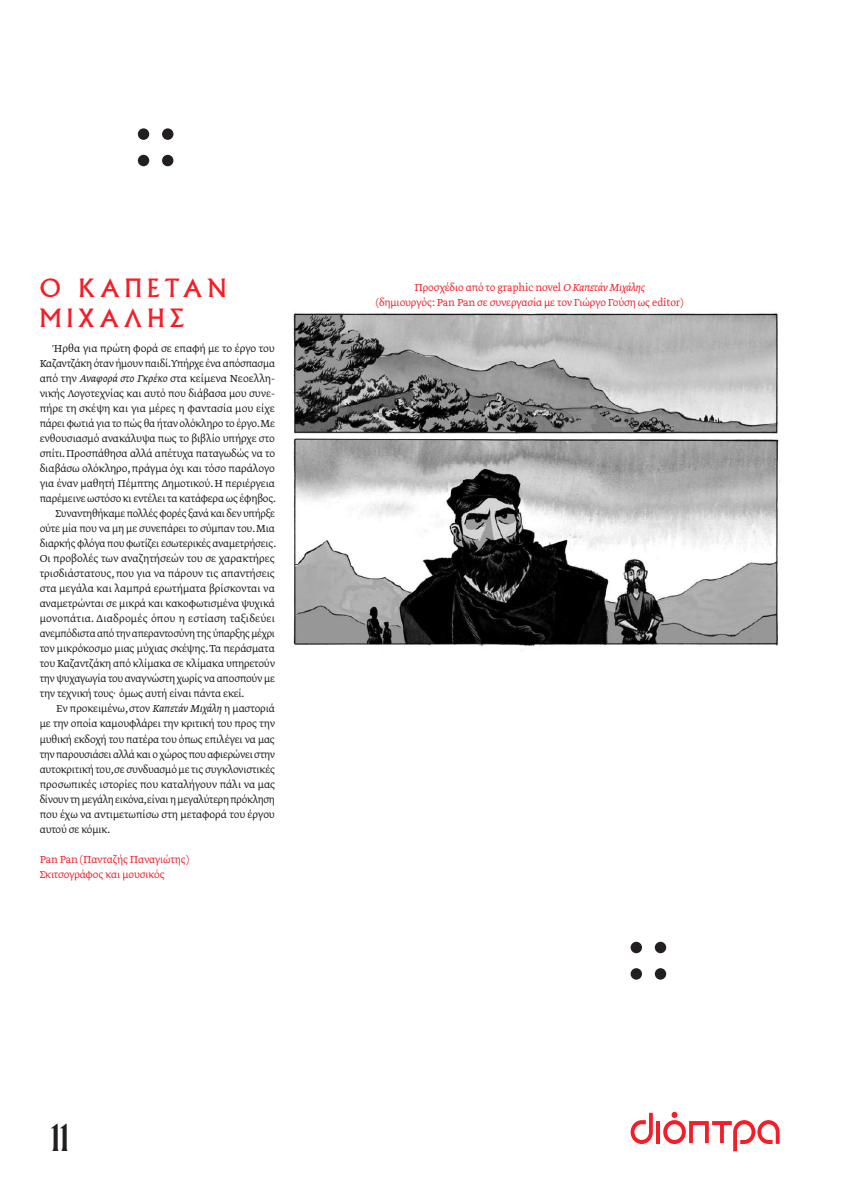
<style>
.page{position:relative;width:842px;height:1191px;background:#fff}
.page>*{position:absolute;margin:0;border:0;box-sizing:border-box;transform-origin:0 0}
.t1{font:36px "Albertus MT Greek";color:#231f20}
.t2{font:24.6px/29.5px "Albertus MT Greek";letter-spacing:.2em;color:#f51e28}
.t3{font:300 12px "Greta Text Pro";letter-spacing:-.01em;color:#231f20}
.t4{font:300 12px "Greta Text Pro";letter-spacing:-.01em;color:#231f20;scale:.96 1}
.t5{font:300 12px/15px "Greta Text Pro";letter-spacing:-.01em;color:#ee222b}
.t6{font:300 12px "Greta Text Pro";letter-spacing:.015em;color:#231f20}
.s1{font-style:italic}
</style>
<div class="page">
<svg style="left:631px;top:1112px;width:22px;height:32px"></svg>
<hr style="left:656px;top:1121px;width:4px;height:22px;background:#f51e28">
<div style="left:671px;top:1111px;width:6px;height:7px;background:#f51e28;border-radius:50%"></div>
<svg style="left:663px;top:1120px;width:117px;height:31px"></svg>
<svg style="left:138px;top:128px;width:11px;height:38px"></svg>
<svg style="left:162px;top:128px;width:11px;height:38px"></svg>
<svg style="left:631px;top:941px;width:11px;height:38px"></svg>
<svg style="left:655px;top:941px;width:11px;height:38px"></svg>
<img style="left:293px;top:313px;width:487px;height:337px">
<h2 class="t2" style="left:40px;top:274px;width:189px">O KAΠΕΤΑΝ<br>ΜΙΧΑΛΗΣ</h2>
<p class="t5" style="left:376px;top:280px;width:309px;text-align:center">Προσχέδιο από το graphic novel <span class="s1">Ο Καπετάν Μιχάλης<br></span>(δημιουργός: Pan Pan σε συνεργασία με τον Γιώργο Γούση ως editor)</p>
<p class="t3" style="left:54px;top:341px;width:223px">Ήρθα για πρώτη φορά σε επαφή με το έργο του</p>
<p class="t3" style="left:40px;top:356px;width:237px">Καζαντζάκη όταν ήμουν παιδί.Υπήρχε ένα απόσπασμα</p>
<p class="t3" style="left:40px;top:371px;width:237px">από την <span class="s1">Αναφορά στο Γκρέκο</span> στα κείμενα Νεοελλη-</p>
<p class="t3" style="left:40px;top:386px;width:237px">νικής Λογοτεχνίας και αυτό που διάβασα μου συνε-</p>
<p class="t3" style="left:40px;top:401px;width:237px">πήρε τη σκέψη και για μέρες η φαντασία μου είχε</p>
<p class="t3" style="left:40px;top:416px;width:237px">πάρει φωτιά για το πώς θα ήταν ολόκληρο το έργο.Με</p>
<p class="t3" style="left:40px;top:431px;width:237px">ενθουσιασμό ανακάλυψα πως το βιβλίο υπήρχε στο</p>
<p class="t3" style="left:40px;top:446px;width:237px">σπίτι. Προσπάθησα αλλά απέτυχα παταγωδώς να το</p>
<p class="t3" style="left:40px;top:461px;width:237px">διαβάσω ολόκληρο, πράγμα όχι και τόσο παράλογο</p>
<p class="t3" style="left:40px;top:476px;width:237px">για έναν μαθητή Πέμπτης Δημοτικού. Η περιέργεια</p>
<p class="t3" style="left:40px;top:491px;width:238px">παρέμεινε ωστόσο κι εντέλει τα κατάφερα ως έφηβος.</p>
<p class="t4" style="left:56px;top:506px;width:230px">Συναντηθήκαμε πολλές φορές ξανά και δεν υπήρξε</p>
<p class="t3" style="left:40px;top:521px;width:237px">ούτε μία που να μη με συνεπάρει το σύμπαν του. Μια</p>
<p class="t3" style="left:40px;top:536px;width:238px">διαρκής φλόγα που φωτίζει εσωτερικές αναμετρήσεις.</p>
<p class="t3" style="left:40px;top:551px;width:237px">Οι προβολές των αναζητήσεών του σε χαρακτήρες</p>
<p class="t3" style="left:40px;top:566px;width:237px">τρισδιάστατους, που για να πάρουν τις απαντήσεις</p>
<p class="t3" style="left:40px;top:581px;width:237px">στα μεγάλα και λαμπρά ερωτήματα βρίσκονται να</p>
<p class="t3" style="left:40px;top:596px;width:237px">αναμετρώνται σε μικρά και κακοφωτισμένα ψυχικά</p>
<p class="t6" style="left:40px;top:611px;width:237px">μονοπάτια. Διαδρομές όπου η εστίαση ταξιδεύει</p>
<p class="t4" style="left:40px;top:626px;width:247px">ανεμπόδιστα από την απεραντοσύνη της ύπαρξης μέχρι</p>
<p class="t3" style="left:40px;top:641px;width:237px">τον μικρόκοσμο μιας μύχιας σκέψης. Τα περάσματα</p>
<p class="t3" style="left:40px;top:656px;width:237px">του Καζαντζάκη από κλίμακα σε κλίμακα υπηρετούν</p>
<p class="t3" style="left:40px;top:671px;width:237px">την ψυχαγωγία του αναγνώστη χωρίς να αποσπούν με</p>
<p class="t3" style="left:40px;top:686px;width:206px">την τεχνική τους· όμως αυτή είναι πάντα εκεί.</p>
<p class="t3" style="left:56px;top:701px;width:220px">Εν προκειμένω, στον <span class="s1">Καπετάν Μιχάλη</span> η μαστοριά</p>
<p class="t3" style="left:40px;top:716px;width:237px">με την οποία καμουφλάρει την κριτική του προς την</p>
<p class="t3" style="left:40px;top:731px;width:237px">μυθική εκδοχή του πατέρα του όπως επιλέγει να μας</p>
<p class="t4" style="left:40px;top:746px;width:247px">την παρουσιάσει αλλά και ο χώρος που αφιερώνει στην</p>
<p class="t3" style="left:40px;top:761px;width:237px">αυτοκριτική του,σε συνδυασμό με τις συγκλονιστικές</p>
<p class="t3" style="left:40px;top:776px;width:237px">προσωπικές ιστορίες που καταλήγουν πάλι να μας</p>
<p class="t4" style="left:40px;top:791px;width:247px">δίνουν τη μεγάλη εικόνα,είναι η μεγαλύτερη πρόκληση</p>
<p class="t3" style="left:40px;top:806px;width:237px">που έχω να αντιμετωπίσω στη μεταφορά του έργου</p>
<p class="t3" style="left:40px;top:821px;width:72px">αυτού σε κόμικ.</p>
<p class="t5" style="left:40px;top:852px;width:151px">Pan Pan (Πανταζής Παναγιώτης)<br>Σκιτσογράφος και μουσικός</p>
<h1 class="t1" style="left:51px;top:1117px;width:20px">11</h1>
</div>
